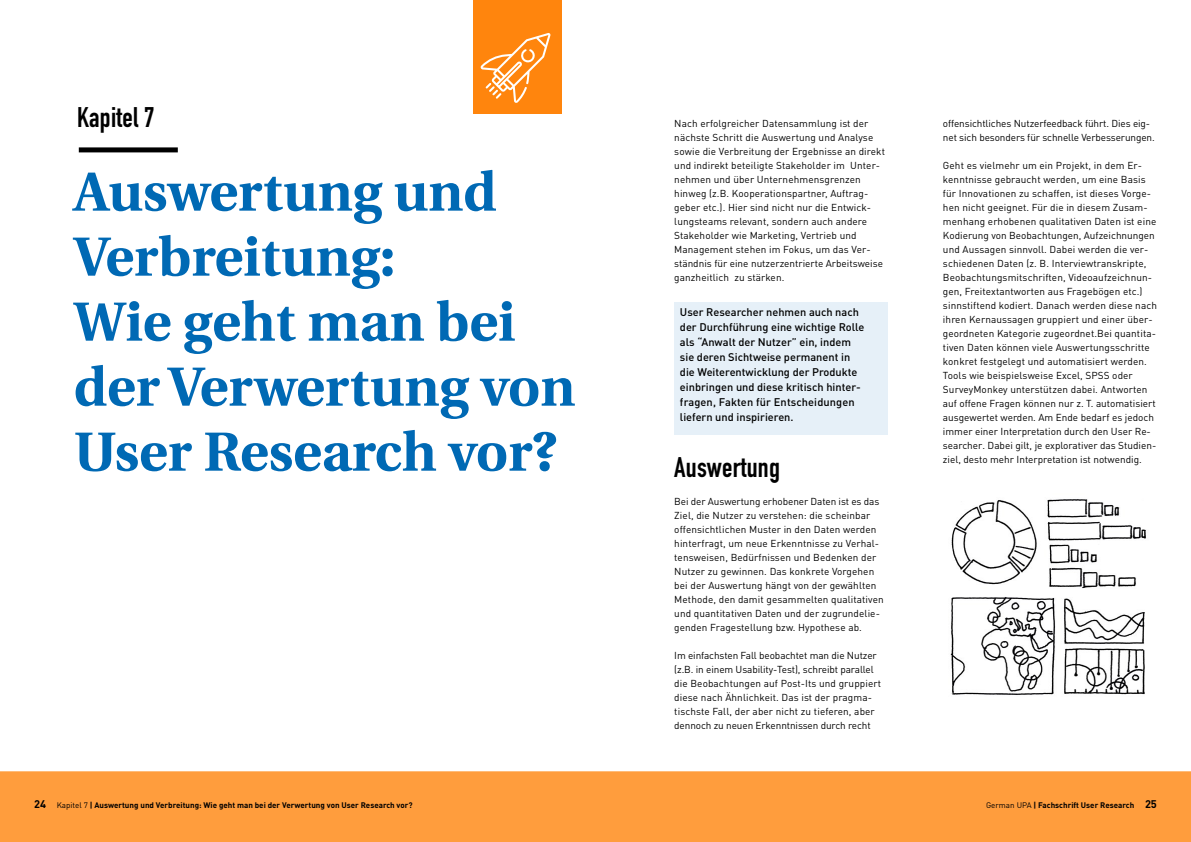
<style>
.page{position:relative;width:1191px;height:842px;background:#fff}
.page>*{position:absolute;margin:0;border:0;box-sizing:border-box;transform-origin:0 0}
.Headline_Kapitelanfa{font:700 55px/65px "Heuristica";color:#0069b4}
.Headline_2{font:700 28px "DIN Condensed";letter-spacing:.01em;color:#000}
.Zitatbox{font:500 11px/15px "DIN Pro";color:#000}
.Fließtext{font:10px/14px "DIN Pro";letter-spacing:.01em;color:#000}
.Fließtext-2{font:10px/14px "DIN Pro";letter-spacing:-.01em;color:#000}
.t1{font:700 8px "DIN Pro";color:#000}
.s1{font-size:11px}
.s2{font-weight:400}
</style>
<div class="page">
<div style="left:0;top:771px;width:1191px;height:71px;background:#ff9d3d"></div>
<div style="left:674px;top:302px;width:214px;height:133px;background:#e6f0f8"></div>
<img style="left:950px;top:499px;width:196px;height:196px">
<div style="left:79px;top:147px;width:99px;height:5px;background:#000"></div>
<div style="left:473px;top:0;width:88px;height:113px;background:#ff850d"></div>
<svg style="left:480px;top:33px;width:71px;height:70px"></svg>
<h2 class="Headline_2" style="left:77px;top:99px;width:79px">Kapitel 7</h2>
<h1 class="Headline_Kapitelanfa" style="left:74px;top:157px;width:503px">Auswertung und<br>Verbreitung:<br>Wie geht man bei der Verwertung von<br>User Research vor?</h1>
<p class="Fließtext" style="left:674px;top:116px;width:212px">Nach erfolgreicher Datensammlung ist der nächste Schritt die Auswertung und Analyse sowie die Verbreitung der Ergebnisse an direkt und indirekt beteiligte Stakeholder im Unter&shy;nehmen und über Unternehmensgrenzen hinweg (z.B. Kooperationspartner, Auftrag&shy;geber etc.). Hier sind nicht nur die Entwick&shy;lungsteams relevant, sondern auch andere Stakeholder wie Marketing, Vertrieb und Management stehen im Fokus, um das Ver&shy;ständnis für eine nutzerzentrierte Arbeitsweise ganzheitlich zu stärken.</p>
<p class="Zitatbox" style="left:680px;top:304px;width:186px">User Researcher nehmen auch nach der Durchführung eine wichtige Rolle als “Anwalt der Nutzer” ein, indem sie deren Sichtweise permanent in die Weiterentwicklung der Produkte einbringen und diese kritisch hinter&shy;fragen, Fakten für Entscheidungen liefern und inspirieren.</p>
<h2 class="Headline_2" style="left:674px;top:449px;width:107px">Auswertung</h2>
<p class="Fließtext" style="left:674px;top:494px;width:211px">Bei der Auswertung erhobener Daten ist es das Ziel, die Nutzer zu verstehen: die scheinbar offensichtlichen Muster in den Daten werden hinterfragt, um neue Erkenntnisse zu Verhal&shy;tensweisen, Bedürfnissen und Bedenken der Nutzer zu gewinnen. Das konkrete Vorgehen bei der Auswertung hängt von der gewählten Methode, den damit gesammelten qualitativen und quantitativen Daten und der zugrundelie&shy;genden Fragestellung bzw. Hypothese ab.</p>
<p class="Fließtext-2" style="left:674px;top:648px;width:208px">Im einfachsten Fall beobachtet man die Nutzer (z.B. in einem Usability-Test), schreibt parallel die Beobachtungen auf Post-Its und gruppiert diese nach Ähnlichkeit. Das ist der pragma&shy;tischste Fall, der aber nicht zu tieferen, aber dennoch zu neuen Erkenntnissen durch recht</p>
<p class="Fließtext-2" style="left:943px;top:116px;width:213px">offensichtliches Nutzerfeedback führt. Dies eig&shy;net sich besonders für schnelle Verbesserungen.</p>
<p class="Fließtext" style="left:943px;top:158px;width:215px">Geht es vielmehr um ein Projekt, in dem Er&shy;kenntnisse gebraucht werden, um eine Basis für Innovationen zu schaffen, ist dieses Vorge&shy;hen nicht geeignet. Für die in diesem Zusam&shy;menhang erhobenen qualitativen Daten ist eine Kodierung von Beobachtungen, Aufzeichnungen und Aussagen sinnvoll. Dabei werden die ver&shy;schiedenen Daten (z. B. Interviewtranskripte, Beobachtungsmitschriften, Videoaufzeichnun&shy;gen, Freitextantworten aus Fragebögen etc.) sinnstiftend kodiert. Danach werden diese nach ihren Kernaussagen gruppiert und einer über&shy;geordneten Kategorie zugeordnet.Bei quantita&shy;tiven Daten können viele Auswertungsschritte konkret festgelegt und automatisiert werden.<br>Tools wie beispielsweise Excel, SPSS oder SurveyMonkey unterstützen dabei. Antworten auf offene Fragen können nur z. T. automatisiert ausgewertet werden. Am Ende bedarf es jedoch immer einer Interpretation durch den User Re&shy;searcher. Dabei gilt, je explorativer das Studien&shy;ziel, desto mehr Interpretation ist notwendig.</p>
<p class="t1" style="left:34px;top:799px;width:380px"><span class="s1">24</span> <span class="s2">Kapitel 7</span> | Auswertung und Verbreitung: Wie geht man bei der Verwertung von User Research vor?</p>
<p class="t1" style="left:986px;top:799px;width:172px"><span class="s2">German UPA</span> | Fachschrift User Research <span class="s1">25</span></p>
</div>
